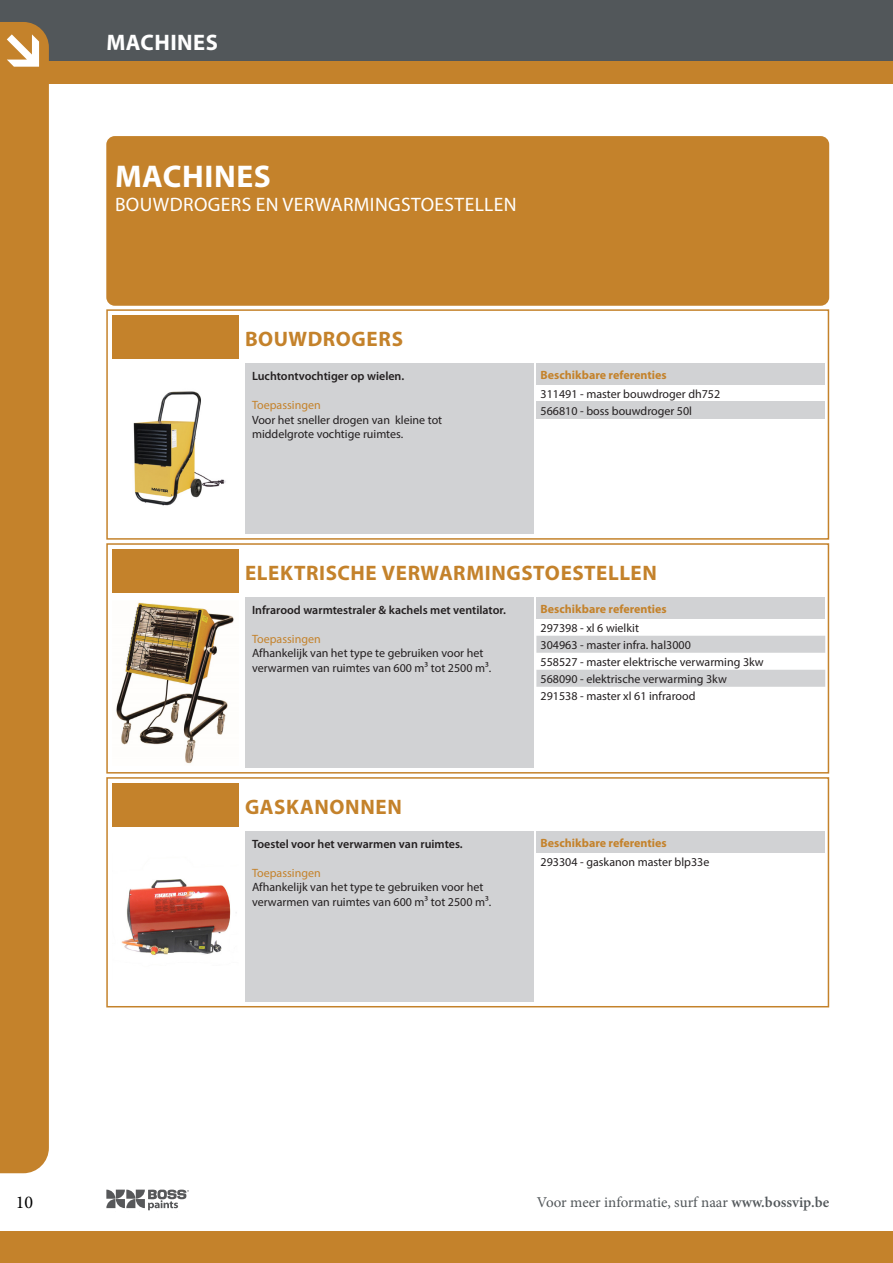
<style>
.page{position:relative;width:893px;height:1263px;background:#fff}
.page>*{position:absolute;margin:0;border:0;box-sizing:border-box;transform-origin:0 0}
._03_title_big_bloc{font:700 31.5px "Myriad Pro";letter-spacing:.02em;color:#fff}
.t1{font:700 22.5px "Myriad Pro";letter-spacing:.02em;color:#fff}
._03_productname_titl{font:700 21px "Myriad Pro";letter-spacing:.03em;color:#c4822b}
._02_subtitle_big_blo{font:19.5px "Myriad Pro";letter-spacing:.02em;color:#fff}
.t2{font:18px "Minion Pro";color:#000}
.t3{font:15px "Minion Pro";color:#52575a}
._01_bodytext_table{font:12px/14.2px "Myriad Pro";color:#231f20}
._01_body_table_color{font:12px "Myriad Pro";color:#231f20}
._01_product_beschrij{font:600 12px "Myriad Pro";color:#231f20}
._02_subtitles_table{font:700 12px "Myriad Pro";color:#c4822b}
.s1{color:#c4822b}
.s2{font-weight:600}
</style>
<div class="page">
<div style="left:0;top:0;width:893px;height:71px;background:#52575a"></div>
<svg style="left:106px;top:1189px;width:83px;height:21px"></svg>
<div style="left:0;top:22px;width:49px;height:1151px;background:#c4822b"></div>
<div style="left:0;top:1231px;width:893px;height:32px;background:#c4822b"></div>
<div style="left:0;top:61px;width:893px;height:22px;background:#c4822b"></div>
<div style="left:7px;top:30px;width:34px;height:42px;background:#c4822b"></div>
<svg style="left:7px;top:34px;width:32px;height:33px"></svg>
<div style="left:106px;top:136px;width:723px;height:170px;background:#c4822b;border-radius:9px"></div>
<div style="left:112px;top:315px;width:126px;height:44px;background:#c4822b"></div>
<img style="left:133px;top:391px;width:93px;height:115px">
<div style="left:245px;top:364px;width:289px;height:170px;background:#d1d2d4"></div>
<div style="left:536px;top:364px;width:289px;height:21px;background:#d1d2d4"></div>
<div style="left:536px;top:402px;width:289px;height:17px;background:#d1d2d4"></div>
<div style="left:106px;top:309px;width:723px;height:231px;border:2px solid #c4822b"></div>
<div style="left:112px;top:549px;width:126px;height:44px;background:#c4822b"></div>
<img style="left:116px;top:602px;width:118px;height:162px">
<div style="left:245px;top:598px;width:289px;height:170px;background:#d1d2d4"></div>
<div style="left:536px;top:598px;width:289px;height:21px;background:#d1d2d4"></div>
<svg style="left:536px;top:636px;width:289px;height:51px"></svg>
<div style="left:106px;top:543px;width:723px;height:230px;border:2px solid #c4822b"></div>
<div style="left:112px;top:783px;width:126px;height:44px;background:#c4822b"></div>
<img style="left:121px;top:879px;width:116px;height:76px">
<div style="left:245px;top:832px;width:289px;height:170px;background:#d1d2d4"></div>
<div style="left:536px;top:832px;width:289px;height:21px;background:#d1d2d4"></div>
<div style="left:106px;top:777px;width:723px;height:230px;border:2px solid #c4822b"></div>
<p class="t1" style="left:107px;top:28px;width:113px">MACHINES</p>
<p class="_03_title_big_bloc" style="left:115px;top:156px;width:157px">MACHINES</p>
<p class="_02_subtitle_big_blo" style="left:115px;top:193px;width:403px">BOUWDROGERS EN VERWARMINGSTOESTELLEN</p>
<p class="_03_productname_titl" style="left:245px;top:325px;width:160px">BOUWDROGERS</p>
<p class="_01_product_beschrij" style="left:252px;top:368px;width:154px">Luchtontvochtiger op wielen.</p>
<p class="_01_bodytext_table" style="left:252px;top:398px;width:192px"><span class="s1">Toepassingen<br></span>Voor het sneller drogen van kleine tot middelgrote vochtige ruimtes.</p>
<p class="_02_subtitles_table" style="left:541px;top:367px;width:128px">Beschikbare referenties</p>
<p class="_01_body_table_color" style="left:541px;top:386px;width:181px">311491 - master bouwdroger dh752</p>
<p class="_01_body_table_color" style="left:541px;top:403px;width:153px">566810 - boss bouwdroger 50l</p>
<p class="_03_productname_titl" style="left:245px;top:559px;width:413px">ELEKTRISCHE VERWARMINGSTOESTELLEN</p>
<p class="_01_product_beschrij" style="left:252px;top:602px;width:255px">Infrarood warmtestraler &amp; kachels met ventilator.</p>
<p class="_01_bodytext_table" style="left:252px;top:632px;width:241px"><span class="s1">Toepassingen<br></span>Afhankelijk van het type te gebruiken voor het verwarmen van ruimtes van 600 m³ tot 2500 m³.</p>
<p class="_02_subtitles_table" style="left:541px;top:601px;width:128px">Beschikbare referenties</p>
<p class="_01_body_table_color" style="left:541px;top:620px;width:100px">297398 - xl 6 wielkit</p>
<p class="_01_body_table_color" style="left:541px;top:637px;width:152px">304963 - master infra. hal3000</p>
<p class="_01_body_table_color" style="left:541px;top:654px;width:225px">558527 - master elektrische verwarming 3kw</p>
<p class="_01_body_table_color" style="left:541px;top:671px;width:188px">568090 - elektrische verwarming 3kw</p>
<p class="_01_body_table_color" style="left:541px;top:688px;width:156px">291538 - master xl 61 infrarood</p>
<p class="_03_productname_titl" style="left:245px;top:793px;width:159px">GASKANONNEN</p>
<p class="_01_product_beschrij" style="left:252px;top:836px;width:212px">Toestel voor het verwarmen van ruimtes.</p>
<p class="_01_bodytext_table" style="left:252px;top:866px;width:241px"><span class="s1">Toepassingen<br></span>Afhankelijk van het type te gebruiken voor het verwarmen van ruimtes van 600 m³ tot 2500 m³.</p>
<p class="_02_subtitles_table" style="left:541px;top:835px;width:128px">Beschikbare referenties</p>
<p class="_01_body_table_color" style="left:541px;top:854px;width:170px">293304 - gaskanon master blp33e</p>
<h3 class="t2" style="left:16px;top:1190px;width:19px">10</h3>
<p class="t3" style="left:537px;top:1192px;width:294px">Voor meer informatie, surf naar <span class="s2">www.bossvip.be</span></p>
</div>
